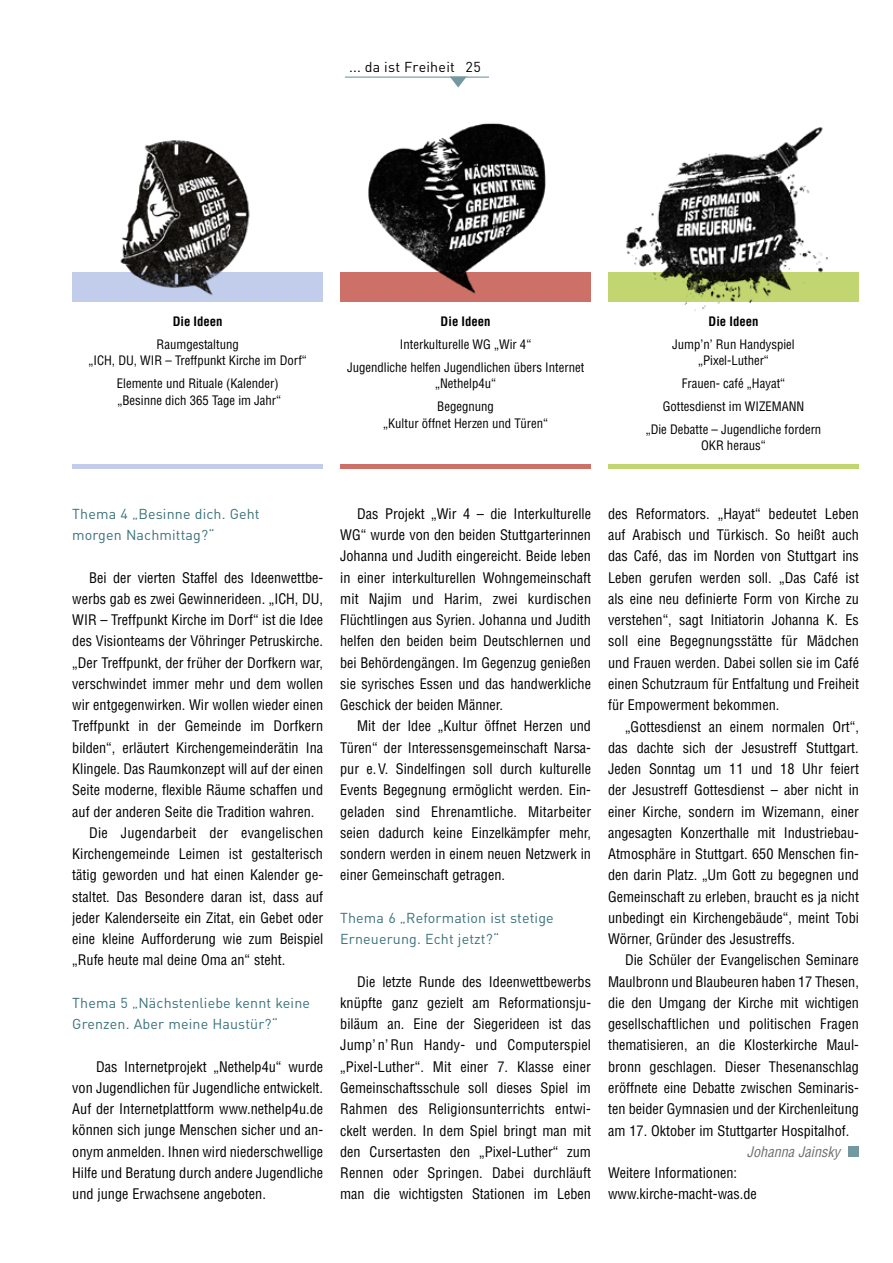
<style>
.page{position:relative;width:893px;height:1263px;background:#fff}
.page>*{position:absolute;margin:0;border:0;box-sizing:border-box;transform-origin:0 0}
.t1{font:condensed 14.25px/21.3px "Helvetica LT Std";color:#000;text-align:justify}
.t2{font:14.25px/21.3px "DIN";letter-spacing:.01em;color:#3b727c}
.t3{font:14.25px "DIN";letter-spacing:.02em;color:#000}
.t4{font:italic condensed 14.25px "Helvetica LT Std";color:#706f6f}
.t5{font:condensed 12.75px/22.8px "Helvetica LT Std";color:#000;text-align:center}
.t6{font:700 condensed 12.75px "Helvetica LT Std";color:#000}
</style>
<div class="page">
<div style="left:72px;top:272px;width:251px;height:30px;background:#c1cdeb"></div>
<hr style="left:72px;top:465px;width:251px;height:4px;background:#c1cdeb">
<div style="left:340px;top:272px;width:251px;height:30px;background:#cd7168"></div>
<hr style="left:340px;top:465px;width:251px;height:4px;background:#cd7168">
<div style="left:608px;top:272px;width:251px;height:30px;background:#c1d670"></div>
<hr style="left:608px;top:465px;width:251px;height:4px;background:#c1d670">
<hr style="left:345px;top:77px;width:144px;height:1px;background:#7497a0">
<svg style="left:450px;top:77px;width:17px;height:11px"></svg>
<div style="left:848px;top:1146px;width:11px;height:11px;background:#7497a0"></div>
<img style="left:120px;top:140px;width:130px;height:156px">
<img style="left:368px;top:123px;width:178px;height:171px">
<img style="left:626px;top:127px;width:202px;height:184px">
<p class="t3" style="left:349px;top:59px;width:133px">... da ist Freiheit 25</p>
<p class="t6" style="left:173px;top:313px;width:51px">Die Ideen</p>
<p class="t5" style="left:89px;top:336px;width:220px;line-height:16.5px">Raumgestaltung<br>„ICH, DU, WIR – Treffpunkt Kirche im Dorf“</p>
<p class="t5" style="left:117px;top:375px;width:166px;line-height:16.5px;text-align:left">Elemente und Rituale (Kalender) „Besinne dich 365 Tage im Jahr“</p>
<p class="t6" style="left:441px;top:313px;width:51px">Die Ideen</p>
<p class="t5" style="left:347px;top:333px;width:239px">Interkulturelle WG „Wir 4“<br>Jugendliche helfen Jugendlichen übers Internet</p>
<p class="t5" style="left:435px;top:372px;width:62px;text-align:left">„Nethelp4u“<br>Begegnung</p>
<p class="t5" style="left:383px;top:411px;width:166px">„Kultur öffnet Herzen und Türen“</p>
<p class="t6" style="left:708px;top:313px;width:51px">Die Ideen</p>
<p class="t5" style="left:672px;top:336px;width:124px;line-height:16.5px">Jump’n’ Run Handyspiel „Pixel-Luther“</p>
<p class="t5" style="left:646px;top:372px;width:177px">Frauen- café „Hayat“<br>Gottesdienst im WIZEMANN<br>„Die Debatte – Jugendliche fordern</p>
<p class="t5" style="left:701px;top:434px;width:66px">OKR heraus“</p>
<p class="t2" style="left:72px;top:503px;width:189px">Thema 4 „Besinne dich. Geht morgen Nachmittag?“</p>
<p class="t1" style="left:89px;top:567px;width:234px">Bei der vierten Staffel des Ideenwettbe-</p>
<p class="t1" style="left:72px;top:588px;width:252px">werbs gab es zwei Gewinnerideen. „ICH, DU,</p>
<p class="t1" style="left:72px;top:609px;width:252px">WIR – Treffpunkt Kirche im Dorf“ ist die Idee</p>
<p class="t1" style="left:72px;top:630px;width:252px">des Visionteams der Vöhringer Petruskirche.</p>
<p class="t1" style="left:72px;top:652px;width:252px">„Der Treffpunkt, der früher der Dorfkern war,</p>
<p class="t1" style="left:72px;top:673px;width:252px">verschwindet immer mehr und dem wollen</p>
<p class="t1" style="left:72px;top:694px;width:252px">wir entgegenwirken. Wir wollen wieder einen</p>
<p class="t1" style="left:72px;top:715px;width:252px">Treffpunkt in der Gemeinde im Dorfkern</p>
<p class="t1" style="left:72px;top:737px;width:252px">bilden“, erläutert Kirchengemeinderätin Ina</p>
<p class="t1" style="left:72px;top:758px;width:252px">Klingele. Das Raumkonzept will auf der einen</p>
<p class="t1" style="left:72px;top:779px;width:252px">Seite moderne, flexible Räume schaffen und</p>
<p class="t1" style="left:72px;top:800px;width:244px">auf der anderen Seite die Tradition wahren.</p>
<p class="t1" style="left:89px;top:822px;width:235px">Die Jugendarbeit der evangelischen</p>
<p class="t1" style="left:72px;top:843px;width:252px">Kirchengemeinde Leimen ist gestalterisch</p>
<p class="t1" style="left:72px;top:864px;width:252px">tätig geworden und hat einen Kalender ge-</p>
<p class="t1" style="left:72px;top:886px;width:252px">staltet. Das Besondere daran ist, dass auf</p>
<p class="t1" style="left:72px;top:907px;width:252px">jeder Kalenderseite ein Zitat, ein Gebet oder</p>
<p class="t1" style="left:72px;top:928px;width:252px">eine kleine Aufforderung wie zum Beispiel</p>
<p class="t1" style="left:72px;top:949px;width:215px">„Rufe heute mal deine Oma an“ steht.</p>
<p class="t2" style="left:72px;top:992px;width:239px">Thema 5 „Nächstenliebe kennt keine<br>Grenzen. Aber meine Haustür?“</p>
<p class="t1" style="left:72px;top:1056px;width:252px;text-indent:24px">Das Internetprojekt „Nethelp4u“ wurde von Jugendlichen für Jugendliche entwickelt.<br>Auf der Internetplattform www.nethelp4u.de können sich junge Menschen sicher und an&shy;onym anmelden. Ihnen wird niederschwellige Hilfe und Beratung durch andere Jugendliche und junge Erwachsene angeboten.</p>
<p class="t1" style="left:340px;top:503px;width:252px;text-indent:17px">Das Projekt „Wir 4 – die Interkulturelle WG“ wurde von den beiden Stuttgarterinnen Johanna und Judith eingereicht. Beide leben in einer interkulturellen Wohngemeinschaft mit Najim und Harim, zwei kurdischen Flüchtlingen aus Syrien. Johanna und Judith helfen den beiden beim Deutschlernen und bei Behördengängen. Im Gegenzug genießen sie syrisches Essen und das handwerkliche Geschick der beiden Männer.</p>
<p class="t1" style="left:340px;top:715px;width:252px;text-indent:17px">Mit der Idee „Kultur öffnet Herzen und Türen“ der Interessensgemeinschaft Narsa&shy;pur e.V. Sindelfingen soll durch kulturelle Events Begegnung ermöglicht werden. Ein&shy;geladen sind Ehrenamtliche. Mitarbeiter seien dadurch keine Einzelkämpfer mehr, sondern werden in einem neuen Netzwerk in einer Gemeinschaft getragen.</p>
<p class="t2" style="left:340px;top:907px;width:215px">Thema 6 „Reformation ist stetige<br>Erneuerung. Echt jetzt?“</p>
<p class="t1" style="left:340px;top:971px;width:252px;text-indent:17px">Die letzte Runde des Ideenwettbewerbs knüpfte ganz gezielt am Reformationsju&shy;biläum an. Eine der Siegerideen ist das Jump’ n’Run Handy- und Computerspiel „Pixel-Luther“. Mit einer 7. Klasse einer Gemeinschaftsschule soll dieses Spiel im Rahmen des Religionsunterrichts entwi&shy;ckelt werden. In dem Spiel bringt man mit den Cursertasten den „Pixel-Luther“ zum Rennen oder Springen. Dabei durchläuft man die wichtigsten Stationen im Leben</p>
<p class="t1" style="left:608px;top:503px;width:252px">des Reformators. „Hayat“ bedeutet Leben auf Arabisch und Türkisch. So heißt auch das Café, das im Norden von Stuttgart ins Leben gerufen werden soll. „Das Café ist als eine neu definierte Form von Kirche zu verstehen“, sagt Initiatorin Johanna K. Es soll eine Begegnungsstätte für Mädchen und Frauen werden. Dabei sollen sie im Café einen Schutzraum für Entfaltung und Freiheit für Empowerment bekommen.</p>
<p class="t1" style="left:608px;top:716px;width:252px;text-indent:17px">„Gottesdienst an einem normalen Ort“, das dachte sich der Jesustreff Stuttgart.<br>Jeden Sonntag um 11 und 18 Uhr feiert der Jesustreff Gottesdienst – aber nicht in einer Kirche, sondern im Wizemann, einer angesagten Konzerthalle mit Industriebau-Atmosphäre in Stuttgart. 650 Menschen fin&shy;den darin Platz. „Um Gott zu begegnen und Gemeinschaft zu erleben, braucht es ja nicht unbedingt ein Kirchengebäude“, meint Tobi Wörner, Gründer des Jesustreffs.</p>
<p class="t1" style="left:608px;top:949px;width:252px;text-indent:17px">Die Schüler der Evangelischen Seminare Maulbronn und Blaubeuren haben 17 Thesen, die den Umgang der Kirche mit wichtigen gesellschaftlichen und politischen Fragen thematisieren, an die Klosterkirche Maul&shy;bronn geschlagen. Dieser Thesenanschlag eröffnete eine Debatte zwischen Seminaris&shy;ten beider Gymnasien und der Kirchenleitung am 17. Oktober im Stuttgarter Hospitalhof.</p>
<p class="t4" style="left:747px;top:1143px;width:95px">Johanna Jainsky</p>
<p class="t1" style="left:608px;top:1162px;width:150px">Weitere Informationen: www.kirche-macht-was.de</p>
</div>
